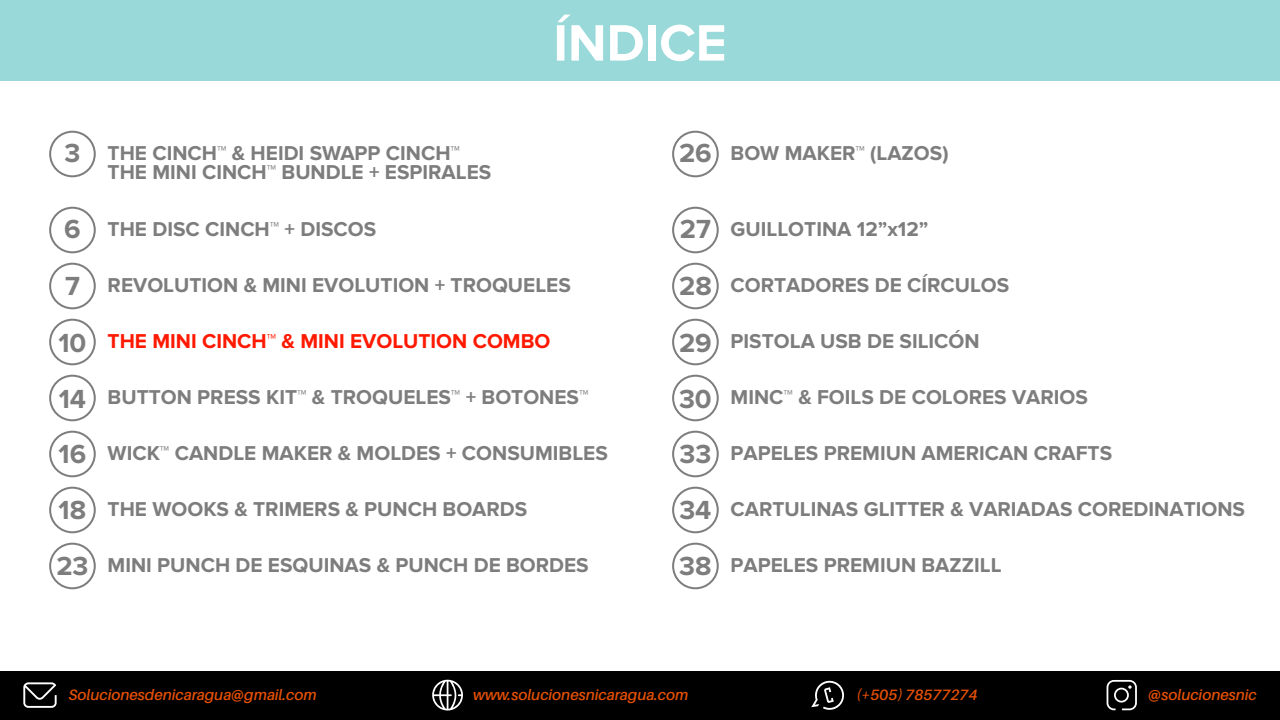
<style>
.page{position:relative;width:1280px;height:720px;background:#fff}
.page>*{position:absolute;margin:0;border:0;box-sizing:border-box;transform-origin:0 0}
.t1{font:700 53.1px "Proxima Nova";color:#fff}
.t2{font:700 27.1px/56.1px "Proxima Nova";color:#7d7d7d}
.t3{font:700 20.8px/19.2px "Proxima Nova";color:#7d7d7d}
.t4{font:700 20.8px "Proxima Nova";color:#ff1900}
.t5{font:italic 600 15px "Aileron";color:#e75003}
.s1{font-size:27.1px}
</style>
<div class="page">
<svg style="left:49px;top:131px;width:47px;height:46px"></svg>
<svg style="left:49px;top:207px;width:47px;height:46px"></svg>
<svg style="left:49px;top:263px;width:47px;height:46px"></svg>
<svg style="left:49px;top:319px;width:47px;height:46px"></svg>
<svg style="left:49px;top:375px;width:47px;height:46px"></svg>
<svg style="left:49px;top:431px;width:47px;height:46px"></svg>
<svg style="left:49px;top:487px;width:47px;height:46px"></svg>
<svg style="left:49px;top:543px;width:47px;height:46px"></svg>
<svg style="left:672px;top:131px;width:47px;height:46px"></svg>
<svg style="left:672px;top:207px;width:47px;height:46px"></svg>
<svg style="left:672px;top:263px;width:47px;height:46px"></svg>
<svg style="left:672px;top:319px;width:47px;height:46px"></svg>
<svg style="left:672px;top:375px;width:47px;height:46px"></svg>
<svg style="left:672px;top:431px;width:47px;height:46px"></svg>
<svg style="left:672px;top:487px;width:47px;height:46px"></svg>
<svg style="left:672px;top:543px;width:47px;height:46px"></svg>
<div style="left:0;top:671px;width:1280px;height:49px;background:#000"></div>
<svg style="left:1107px;top:680px;width:30px;height:30px"></svg>
<svg style="left:23px;top:682px;width:34px;height:26px"></svg>
<svg style="left:432px;top:680px;width:31px;height:31px"></svg>
<svg style="left:811px;top:680px;width:33px;height:30px"></svg>
<div style="left:0;top:0;width:1280px;height:81px;background:#99d9d9"></div>
<h2 class="t2" style="left:64px;top:126px;width:17px">3</h2>
<p class="t3" style="left:108px;top:144px;width:385px">THE CINCH™ &amp; HEIDI SWAPP CINCH™<br>THE MINI CINCH™ BUNDLE + ESPIRALES</p>
<h1 class="t1" style="left:553px;top:12px;width:175px">ÍNDICE</h1>
<p class="t3" style="left:679px;top:144px;width:271px"><span class="s1">26</span> BOW MAKER™ (LAZOS)</p>
<h2 class="t2" style="left:58px;top:202px;width:29px">6<br>7<br>10<br>14<br>16</h2>
<p class="t3" style="left:108px;top:220px;width:270px">THE DISC CINCH™ + DISCOS</p>
<p class="t3" style="left:108px;top:276px;width:465px">REVOLUTION &amp; MINI EVOLUTION + TROQUELES</p>
<p class="t4" style="left:108px;top:329px;width:444px">THE MINI CINCH™ &amp; MINI EVOLUTION COMBO</p>
<p class="t3" style="left:108px;top:388px;width:482px">BUTTON PRESS KIT™ &amp; TROQUELES™ + BOTONES™</p>
<p class="t3" style="left:108px;top:444px;width:502px">WICK™ CANDLE MAKER &amp; MOLDES + CONSUMIBLES</p>
<h2 class="t2" style="left:679px;top:202px;width:34px;text-align:justify">27<br>28<br>29<br>30<br>33</h2>
<p class="t3" style="left:731px;top:220px;width:199px">GUILLOTINA 12”x12”</p>
<p class="t3" style="left:731px;top:276px;width:280px">CORTADORES DE CÍRCULOS</p>
<p class="t3" style="left:731px;top:332px;width:251px">PISTOLA USB DE SILICÓN</p>
<p class="t3" style="left:731px;top:388px;width:359px">MINC™ &amp; FOILS DE COLORES VARIOS</p>
<p class="t3" style="left:731px;top:444px;width:383px">PAPELES PREMIUN AMERICAN CRAFTS</p>
<p class="t3" style="left:59px;top:500px;width:470px"><span class="s1">18</span> THE WOOKS &amp; TRIMERS &amp; PUNCH BOARDS</p>
<p class="t3" style="left:56px;top:556px;width:534px"><span class="s1">23</span> MINI PUNCH DE ESQUINAS &amp; PUNCH DE BORDES</p>
<p class="t3" style="left:679px;top:500px;width:567px"><span class="s1">34</span> CARTULINAS GLITTER &amp; VARIADAS COREDINATIONS</p>
<p class="t3" style="left:679px;top:556px;width:324px"><span class="s1">38</span> PAPELES PREMIUN BAZZILL</p>
<p class="t5" style="left:69px;top:686px;width:249px">Solucionesdenicaragua@gmail.com</p>
<p class="t5" style="left:473px;top:686px;width:217px">www.solucionesnicaragua.com</p>
<p class="t5" style="left:857px;top:687px;width:122px">(+505) 78577274</p>
<p class="t5" style="left:1148px;top:686px;width:110px">@solucionesnic</p>
</div>
